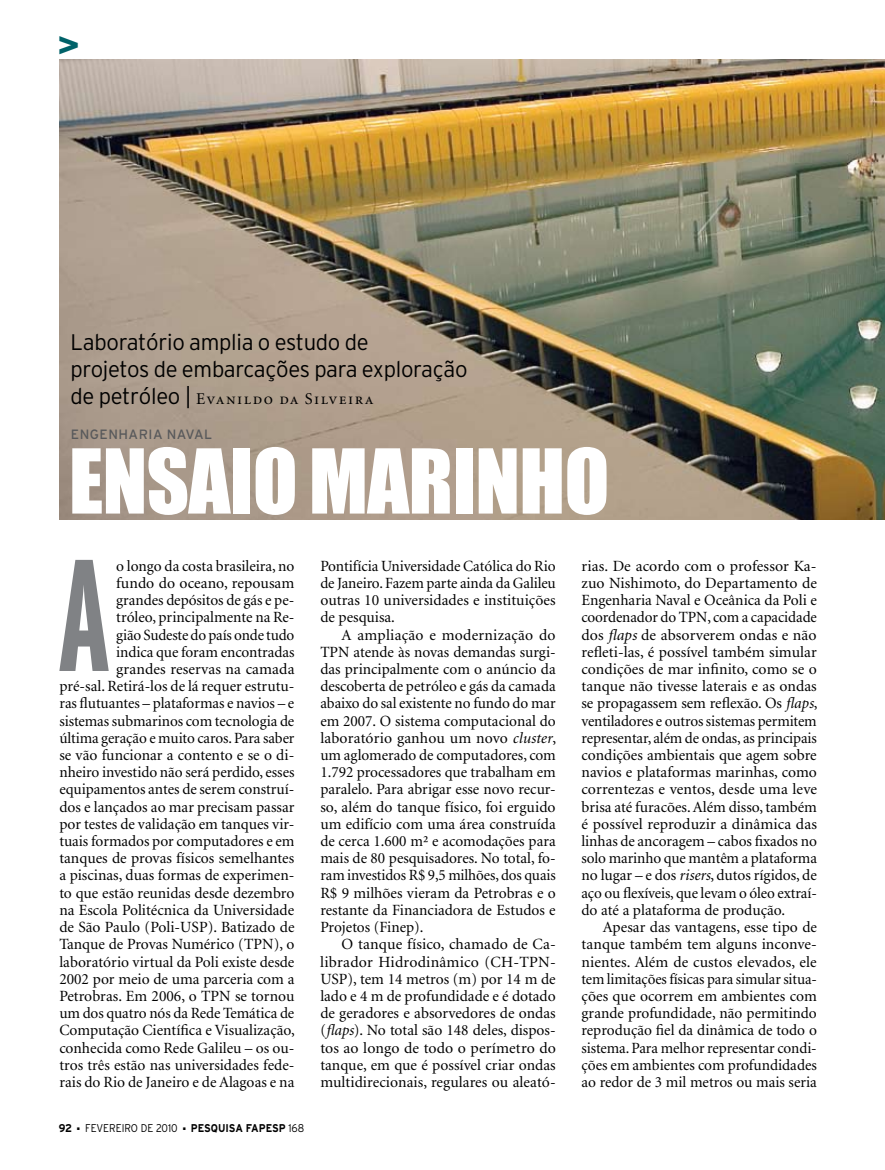
<style>
.page{position:relative;width:885px;height:1170px;background:#fff}
.page>*{position:absolute;margin:0;border:0;box-sizing:border-box;transform-origin:0 0}
.t1{font:700 extra-condensed 158.7px "Interstate";color:#808285;scale:.91 1}
.t2{font:82.5px "Impact";letter-spacing:-.01em;color:#fff}
.t3{font:600 37.5px "Franklin Gothic";color:#006269}
.t4{font:300 22.5px/27px "Interstate";letter-spacing:-.015em;color:#000}
.t5{font:16.5px "Minion Regular SC";letter-spacing:.09em;color:#000}
.t6{font:15.6px/17.2px "Minion";color:#000;text-align:justify}
.t7{font:13.5px "Interstate";letter-spacing:.035em;color:#58595b}
.t8{font:700 11.25px "Interstate";color:#000;scale:.9 1}
.t9{font:300 11.25px "Interstate";color:#000;scale:.9 1}
.s1{font-family:"Interstate";font-weight:300;font-size:22.5px}
.s2{font-style:italic}
.s3{font-weight:300}
</style>
<div class="page">
<img style="left:60px;top:60px;width:824px;height:459px">
<h3 class="t3" style="left:57px;top:21px;width:24px">&gt;</h3>
<h3 class="t4" style="left:70px;top:329px;width:398px">Laboratório amplia o estudo de<br>projetos de embarcações para exploração</h3>
<p class="t5" style="left:70px;top:391px;width:305px"><span class="s1">de petróleo |</span> Evanildo da Silveira</p>
<p class="t7" style="left:71px;top:426px;width:143px">ENGENHARIA NAVAL</p>
<h2 class="t2" style="left:69px;top:417px;width:542px">ENSAIO MARINHO</h2>
<h1 class="t1" style="left:57px;top:527px;width:60px">A</h1>
<p class="t6" style="left:59px;top:557px;width:237px;text-align:right">o longo da costa brasileira, no<br>fundo do oceano, repousam<br>grandes depósitos de gás e pe-<br>tróleo, principalmente na Re-<br>gião Sudeste do país onde tudo<br>indica que foram encontradas<br>grandes reservas na camada<br>pré-sal. Retirá-los de lá requer estrutu&shy;ras flutuantes – plataformas e navios – e sistemas submarinos com tecnologia de última geração e muito caros. Para saber se vão funcionar a contento e se o di&shy;nheiro investido não será perdido, esses equipamentos antes de serem construí&shy;dos e lançados ao mar precisam passar por testes de validação em tanques vir&shy;tuais formados por computadores e em tanques de provas físicos semelhantes a piscinas, duas formas de experimen&shy;to que estão reunidas desde dezembro na Escola Politécnica da Universidade de São Paulo (Poli-USP). Batizado de Tanque de Provas Numérico (TPN), o laboratório virtual da Poli existe desde 2002 por meio de uma parceria com a Petrobras. Em 2006, o TPN se tornou um dos quatro nós da Rede Temática de Computação Científica e Visualização, conhecida como Rede Galileu – os ou&shy;tros três estão nas universidades fede&shy;rais do Rio de Janeiro e de Alagoas e na</p>
<p class="t6" style="left:320px;top:557px;width:237px">Pontifícia Universidade Católica do Rio de Janeiro. Fazem parte ainda da Galileu outras 10 universidades e instituições de pesquisa.</p>
<p class="t6" style="left:320px;top:626px;width:237px;text-indent:21px">A ampliação e modernização do TPN atende às novas demandas surgi&shy;das principalmente com o anúncio da descoberta de petróleo e gás da camada abaixo do sal existente no fundo do mar em 2007. O sistema computacional do laboratório ganhou um novo <span class="s2">cluster</span>, um aglomerado de computadores, com 1.792 processadores que trabalham em paralelo. Para abrigar esse novo recur&shy;so, além do tanque físico, foi erguido um edifício com uma área construída de cerca 1.600 m² e acomodações para mais de 80 pesquisadores. No total, fo&shy;ram investidos R$ 9,5 milhões, dos quais R$ 9 milhões vieram da Petrobras e o restante da Financiadora de Estudos e Projetos (Finep).</p>
<p class="t6" style="left:320px;top:936px;width:237px;text-indent:21px">O tanque físico, chamado de Ca&shy;librador Hidrodinâmico (CH-TPN-USP), tem 14 metros (m) por 14 m de lado e 4 m de profundidade e é dotado de geradores e absorvedores de ondas (<span class="s2">flaps</span>). No total são 148 deles, dispos&shy;tos ao longo de todo o perímetro do tanque, em que é possível criar ondas multidirecionais, regulares ou aleató-</p>
<p class="t8" style="left:59px;top:1121px;width:16px">92</p>
<p class="t9" style="left:77px;top:1121px;width:113px">■ fevereiro DE 2010</p>
<p class="t8" style="left:183px;top:1121px;width:136px">■ PESQUISA FAPESP <span class="s3">168</span></p>
<p class="t6" style="left:581px;top:557px;width:237px;text-align:left">rias. De acordo com o professor Ka&shy;zuo Nishimoto, do Departamento de Engenharia Naval e Oceânica da Poli e coordenador do TPN, com a capacidade dos <span class="s2">flaps</span> de absorverem ondas e não refleti-las, é possível também simular condições de mar infinito, como se o tanque não tivesse laterais e as ondas se propagassem sem reflexão. Os <span class="s2">flaps</span>, ventiladores e outros sistemas permitem representar, além de ondas, as principais condições ambientais que agem sobre navios e plataformas marinhas, como correntezas e ventos, desde uma leve brisa até furacões. Além disso, também é possível reproduzir a dinâmica das linhas de ancoragem – cabos fixados no solo marinho que mantêm a plataforma no lugar – e dos <span class="s2">risers</span>, dutos rígidos, de aço ou flexíveis, que levam o óleo extraí&shy;do até a plataforma de produção.</p>
<p class="t6" style="left:581px;top:919px;width:237px;text-align:left;text-indent:21px">Apesar das vantagens, esse tipo de tanque também tem alguns inconve&shy;nientes. Além de custos elevados, ele tem limitações físicas para simular situa&shy;ções que ocorrem em ambientes com grande profundidade, não permitindo reprodução fiel da dinâmica de todo o sistema. Para melhor representar condi&shy;ções em ambientes com profundidades ao redor de 3 mil metros ou mais seria</p>
</div>
